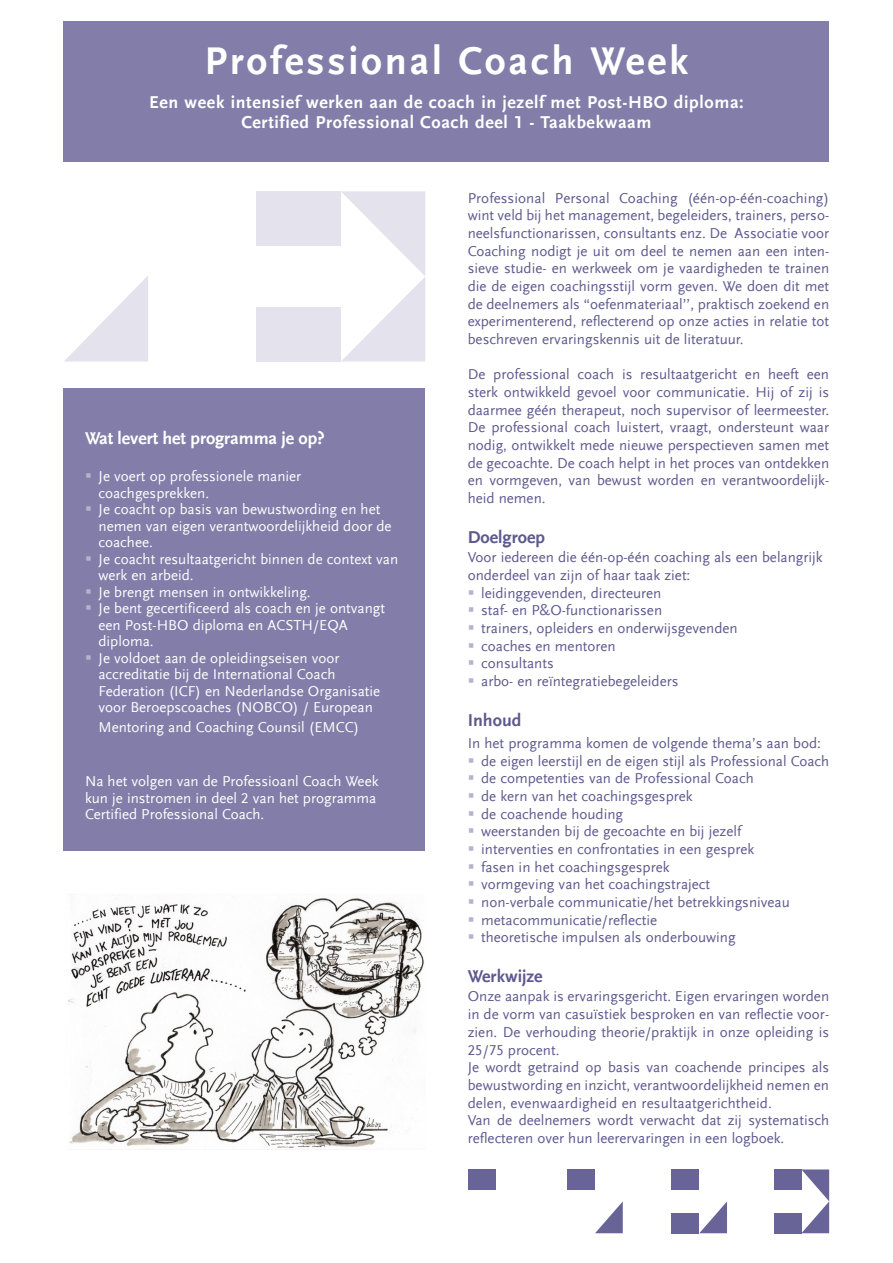
<style>
.page{position:relative;width:893px;height:1263px;background:#fff}
.page>*{position:absolute;margin:0;border:0;box-sizing:border-box;transform-origin:0 0}
.Normaal{font:700 40.5px "Scala Sans LF";letter-spacing:.07em;color:#fff}
.Normaal-2{font:700 18px "Scala Sans LF";letter-spacing:.035em;color:#fff}
.Normaal-3{font:700 18px "Scala Sans LF";letter-spacing:-.005em;color:#fff}
.Normaal-4{font:700 18px "Scala Sans LF";color:#5d598e}
.Normaal-5{font:15px/17.7px "Scala Sans LF";color:#5d598e;text-align:justify}
.Normaal-6{font:15px/16.5px "Scala Sans LF";color:#fff}
</style>
<div class="page">
<div style="left:64px;top:21px;width:765px;height:141px;background:#827ea9"></div>
<div style="left:64px;top:388px;width:361px;height:462px;background:#827ea9"></div>
<div style="left:257px;top:307px;width:84px;height:54px;background:#e3e2ed"></div>
<div style="left:257px;top:191px;width:84px;height:55px;background:#e3e2ed"></div>
<svg style="left:341px;top:191px;width:84px;height:170px"></svg>
<svg style="left:65px;top:276px;width:83px;height:85px"></svg>
<div style="left:774px;top:1213px;width:27px;height:20px;background:#686497"></div>
<div style="left:774px;top:1169px;width:27px;height:21px;background:#686497"></div>
<svg style="left:801px;top:1169px;width:28px;height:64px"></svg>
<div style="left:671px;top:1213px;width:28px;height:20px;background:#686497"></div>
<div style="left:671px;top:1169px;width:28px;height:21px;background:#686497"></div>
<svg style="left:699px;top:1201px;width:28px;height:32px"></svg>
<div style="left:567px;top:1169px;width:28px;height:21px;background:#686497"></div>
<svg style="left:595px;top:1201px;width:28px;height:32px"></svg>
<div style="left:468px;top:1169px;width:27px;height:21px;background:#686497"></div>
<img style="left:68px;top:895px;width:356px;height:254px">
<p class="Normaal" style="left:205px;top:39px;width:485px">Professional Coach Week</p>
<p class="Normaal-2" style="left:149px;top:92px;width:596px">Een week intensief werken aan de coach in jezelf met Post-HBO diploma:</p>
<p class="Normaal-2" style="left:241px;top:112px;width:411px">Certified Professional Coach deel 1 - Taakbekwaam</p>
<p class="Normaal-3" style="left:85px;top:428px;width:241px">Wat levert het programma je op?</p>
<p class="Normaal-6" style="left:99px;top:469px;width:204px">Je voert op professionele manier coachgesprekken.</p>
<p class="Normaal-6" style="left:99px;top:502px;width:295px">Je coacht op basis van bewustwording en het nemen van eigen verantwoordelijkheid door de coachee.</p>
<p class="Normaal-6" style="left:99px;top:551px;width:301px">Je coacht resultaatgericht binnen de context van werk en arbeid.</p>
<p class="Normaal-6" style="left:99px;top:584px;width:214px">Je brengt mensen in ontwikkeling.</p>
<p class="Normaal-6" style="left:99px;top:601px;width:288px">Je bent gecertificeerd als coach en je ontvangt een Post-HBO diploma en ACSTH/EQA diploma.</p>
<p class="Normaal-6" style="left:99px;top:650px;width:283px">Je voldoet aan de opleidingseisen voor accreditatie bij de International Coach Federation (ICF) en Nederlandse Organisatie voor Beroepscoaches (NOBCO) / European</p>
<p class="Normaal-6" style="left:99px;top:719px;width:262px">Mentoring and Coaching Counsil (EMCC)</p>
<p class="Normaal-6" style="left:85px;top:773px;width:295px">Na het volgen van de Professioanl Coach Week kun je instromen in deel 2 van het programma<br>Certified Professional Coach.</p>
<p class="Normaal-5" style="left:468px;top:189px;width:363px">Professional Personal Coaching (één-op-één-coaching) wint veld bij het management, begeleiders, trainers, perso&shy;neelsfunctionarissen, consultants enz. De Associatie voor Coaching nodigt je uit om deel te nemen aan een inten&shy;sieve studie- en werkweek om je vaardigheden te trainen die de eigen coachingsstijl vorm geven. We doen dit met de deelnemers als “oefenmateriaal’’, praktisch zoekend en experimenterend, reflecterend op onze acties in relatie tot beschreven ervaringskennis uit de literatuur.</p>
<p class="Normaal-5" style="left:468px;top:366px;width:363px">De professional coach is resultaatgericht en heeft een sterk ontwikkeld gevoel voor communicatie. Hij of zij is daarmee géén therapeut, noch supervisor of leermeester.<br>De professional coach luistert, vraagt, ondersteunt waar nodig, ontwikkelt mede nieuwe perspectieven samen met de gecoachte. De coach helpt in het proces van ontdekken en vormgeven, van bewust worden en verantwoordelijk&shy;heid nemen.</p>
<p class="Normaal-4" style="left:468px;top:527px;width:79px">Doelgroep</p>
<p class="Normaal-5" style="left:468px;top:549px;width:357px">Voor iedereen die één-op-één coaching als een belangrijk onderdeel van zijn of haar taak ziet:</p>
<p class="Normaal-5" style="left:481px;top:584px;width:182px">leidinggevenden, directeuren</p>
<p class="Normaal-5" style="left:481px;top:602px;width:182px">staf- en P&amp;O-functionarissen</p>
<p class="Normaal-5" style="left:481px;top:619px;width:258px">trainers, opleiders en onderwijsgevenden</p>
<p class="Normaal-5" style="left:481px;top:637px;width:136px">coaches en mentoren</p>
<p class="Normaal-5" style="left:481px;top:655px;width:74px">consultants</p>
<p class="Normaal-5" style="left:481px;top:672px;width:199px">arbo- en reïntegratiebegeleiders</p>
<p class="Normaal-4" style="left:468px;top:710px;width:55px">Inhoud</p>
<p class="Normaal-5" style="left:468px;top:734px;width:355px">In het programma komen de volgende thema’s aan bod:</p>
<p class="Normaal-5" style="left:481px;top:752px;width:349px">de eigen leerstijl en de eigen stijl als Professional Coach</p>
<p class="Normaal-5" style="left:481px;top:770px;width:274px">de competenties van de Professional Coach</p>
<p class="Normaal-5" style="left:481px;top:787px;width:213px">de kern van het coachingsgesprek</p>
<p class="Normaal-5" style="left:481px;top:805px;width:143px">de coachende houding</p>
<p class="Normaal-5" style="left:481px;top:823px;width:262px">weerstanden bij de gecoachte en bij jezelf</p>
<p class="Normaal-5" style="left:481px;top:840px;width:275px">interventies en confrontaties in een gesprek</p>
<p class="Normaal-5" style="left:481px;top:858px;width:190px">fasen in het coachingsgesprek</p>
<p class="Normaal-5" style="left:481px;top:876px;width:230px">vormgeving van het coachingstraject</p>
<p class="Normaal-5" style="left:481px;top:894px;width:310px">non-verbale communicatie/het betrekkingsniveau</p>
<p class="Normaal-5" style="left:481px;top:911px;width:177px">metacommunicatie/reflectie</p>
<p class="Normaal-5" style="left:481px;top:929px;width:256px">theoretische impulsen als onderbouwing</p>
<p class="Normaal-4" style="left:468px;top:967px;width:77px">Werkwijze</p>
<p class="Normaal-5" style="left:468px;top:988px;width:363px">Onze aanpak is ervaringsgericht. Eigen ervaringen worden in de vorm van casuïstiek besproken en van reflectie voor&shy;zien. De verhouding theorie/praktijk in onze opleiding is 25/75 procent.</p>
<p class="Normaal-5" style="left:468px;top:1059px;width:363px">Je wordt getraind op basis van coachende principes als bewustwording en inzicht, verantwoordelijkheid nemen en delen, evenwaardigheid en resultaatgerichtheid.</p>
<p class="Normaal-5" style="left:468px;top:1112px;width:363px">Van de deelnemers wordt verwacht dat zij systematisch reflecteren over hun leerervaringen in een logboek.</p>
</div>
